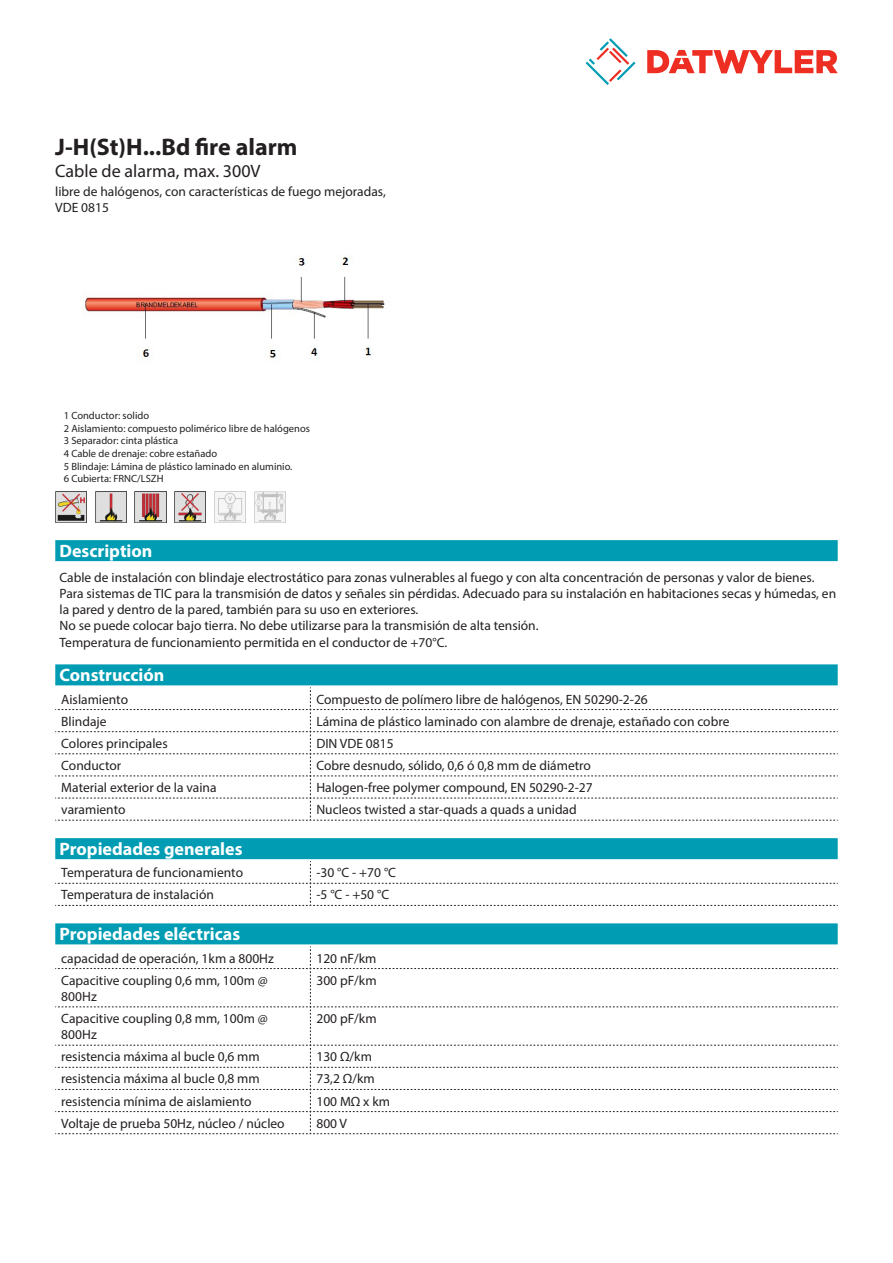
<style>
.page{position:relative;width:893px;height:1263px;background:#fff}
.page>*{position:absolute;margin:0;border:0;box-sizing:border-box;transform-origin:0 0}
.Product_Head{font:700 24px "Myriad Pro";color:#231f20}
.Standard_Head_Proper{font:700 18px "Myriad Pro";color:#fff}
.SubHead{font:18px "Myriad Pro";color:#231f20}
.myriad_light_propert{font:13.5px/16.2px "Myriad Pro";color:#231f20}
.Standard_text{font:13.5px/16.2px "Myriad Pro";color:#231f20}
.imagetext{font:10.5px/12.6px "Myriad Pro";color:#231f20}
</style>
<div class="page">
<svg style="left:586px;top:38px;width:49px;height:47px"></svg>
<svg style="left:647px;top:50px;width:191px;height:23px"></svg>
<div style="left:55px;top:664px;width:783px;height:21px;background:#009cb3"></div>
<svg style="left:55px;top:687px;width:783px;height:134px"></svg>
<img style="left:85px;top:256px;width:300px;height:103px">
<div style="left:55px;top:540px;width:783px;height:21px;background:#009cb3"></div>
<img style="left:254px;top:491px;width:31px;height:31px">
<img style="left:214px;top:491px;width:31px;height:31px">
<img style="left:174px;top:491px;width:32px;height:31px">
<img style="left:135px;top:491px;width:31px;height:31px">
<img style="left:95px;top:491px;width:31px;height:31px">
<img style="left:55px;top:491px;width:32px;height:31px">
<div style="left:55px;top:838px;width:783px;height:21px;background:#009cb3"></div>
<svg style="left:55px;top:861px;width:783px;height:45px"></svg>
<div style="left:55px;top:923px;width:783px;height:21px;background:#009cb3"></div>
<svg style="left:55px;top:946px;width:783px;height:188px"></svg>
<p class="Product_Head" style="left:55px;top:131px;width:244px">J-H(St)H...Bd fire alarm</p>
<p class="SubHead" style="left:55px;top:160px;width:207px">Cable de alarma, max. 300V</p>
<p class="Standard_text" style="left:55px;top:183px;width:332px">libre de halógenos, con características de fuego mejoradas,<br>VDE 0815</p>
<p class="imagetext" style="left:64px;top:409px;width:248px">1 Conductor: solido<br>2 Aislamiento: compuesto polimérico libre de halógenos 3 Separador: cinta plástica<br>4 Cable de drenaje: cobre estañado<br>5 Blindaje: Lámina de plástico laminado en aluminio.<br>6 Cubierta: FRNC/LSZH</p>
<p class="Standard_Head_Proper" style="left:60px;top:539px;width:94px">Description</p>
<p class="Standard_text" style="left:60px;top:569px;width:778px">Cable de instalación con blindaje electrostático para zonas vulnerables al fuego y con alta concentración de personas y valor de bienes.<br>Para sistemas de TIC para la transmisión de datos y señales sin pérdidas. Adecuado para su instalación en habitaciones secas y húmedas, en la pared y dentro de la pared, también para su uso en exteriores.<br>No se puede colocar bajo tierra. No debe utilizarse para la transmisión de alta tensión.<br>Temperatura de funcionamiento permitida en el conductor de +70°C.</p>
<p class="Standard_Head_Proper" style="left:60px;top:664px;width:106px">Construcción</p>
<p class="myriad_light_propert" style="left:61px;top:691px;width:68px">Aislamiento</p>
<p class="myriad_light_propert" style="left:316px;top:691px;width:333px">Compuesto de polímero libre de halógenos, EN 50290-2-26</p>
<p class="myriad_light_propert" style="left:61px;top:713px;width:47px">Blindaje</p>
<p class="myriad_light_propert" style="left:316px;top:713px;width:415px">Lámina de plástico laminado con alambre de drenaje, estañado con cobre</p>
<p class="myriad_light_propert" style="left:61px;top:735px;width:108px">Colores principales</p>
<p class="myriad_light_propert" style="left:316px;top:735px;width:79px">DIN VDE 0815</p>
<p class="myriad_light_propert" style="left:61px;top:757px;width:62px">Conductor</p>
<p class="myriad_light_propert" style="left:316px;top:757px;width:276px">Cobre desnudo, sólido, 0,6 ó 0,8 mm de diámetro</p>
<p class="myriad_light_propert" style="left:61px;top:779px;width:157px">Material exterior de la vaina</p>
<p class="myriad_light_propert" style="left:316px;top:779px;width:278px">Halogen-free polymer compound, EN 50290-2-27</p>
<p class="myriad_light_propert" style="left:61px;top:801px;width:66px">varamiento</p>
<p class="myriad_light_propert" style="left:316px;top:801px;width:262px">Nucleos twisted a star-quads a quads a unidad</p>
<p class="Standard_Head_Proper" style="left:60px;top:837px;width:184px">Propiedades generales</p>
<p class="myriad_light_propert" style="left:61px;top:864px;width:183px">Temperatura de funcionamiento</p>
<p class="myriad_light_propert" style="left:316px;top:864px;width:81px">-30 °C - +70 °C</p>
<p class="myriad_light_propert" style="left:61px;top:886px;width:154px">Temperatura de instalación</p>
<p class="myriad_light_propert" style="left:316px;top:886px;width:74px">-5 °C - +50 °C</p>
<p class="Standard_Head_Proper" style="left:60px;top:922px;width:182px">Propiedades eléctricas</p>
<p class="myriad_light_propert" style="left:61px;top:950px;width:214px">capacidad de operación, 1km a 800Hz</p>
<p class="myriad_light_propert" style="left:316px;top:950px;width:62px">120 nF/km</p>
<p class="myriad_light_propert" style="left:61px;top:972px;width:208px">Capacitive coupling 0,6 mm, 100m @<br>800Hz</p>
<p class="myriad_light_propert" style="left:316px;top:972px;width:62px">300 pF/km</p>
<p class="myriad_light_propert" style="left:61px;top:1010px;width:208px">Capacitive coupling 0,8 mm, 100m @<br>800Hz</p>
<p class="myriad_light_propert" style="left:316px;top:1010px;width:62px">200 pF/km</p>
<p class="myriad_light_propert" style="left:61px;top:1048px;width:200px">resistencia máxima al bucle 0,6 mm</p>
<p class="myriad_light_propert" style="left:316px;top:1048px;width:57px">130 Ω/km</p>
<p class="myriad_light_propert" style="left:61px;top:1070px;width:200px">resistencia máxima al bucle 0,8 mm</p>
<p class="myriad_light_propert" style="left:316px;top:1070px;width:60px">73,2 Ω/km</p>
<p class="myriad_light_propert" style="left:61px;top:1093px;width:192px">resistencia mínima de aislamiento</p>
<p class="myriad_light_propert" style="left:316px;top:1093px;width:75px">100 MΩ x km</p>
<p class="myriad_light_propert" style="left:61px;top:1115px;width:225px">Voltaje de prueba 50Hz, núcleo / núcleo</p>
<p class="myriad_light_propert" style="left:316px;top:1115px;width:32px">800 V</p>
</div>
